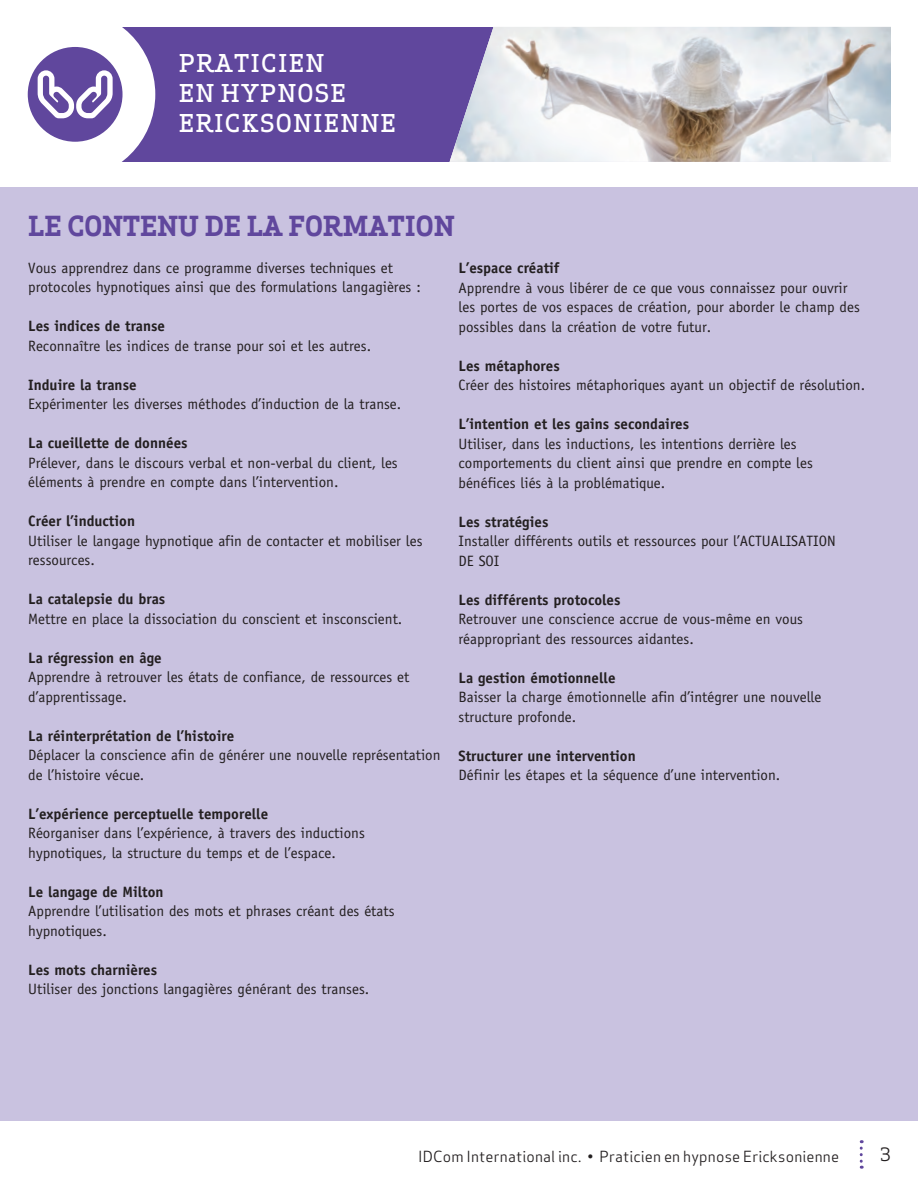
<style>
.page{position:relative;width:918px;height:1188px;background:#fff}
.page>*{position:absolute;margin:0;border:0;box-sizing:border-box;transform-origin:0 0}
.t1{font:700 27px "Apex Serif";color:#60479d}
.t2{font:500 24px/30px "Apex Serif";letter-spacing:.05em;color:#fff}
.t3{font:18px "Apex Serif";color:#231f20}
.t4{font:15px/19.5px "Officina Sans";color:#231f20}
.t5{font:700 15px "Officina Sans";color:#231f20}
.t6{font:15px "Apex Sans";letter-spacing:.01em;color:#231f20}
</style>
<div class="page">
<div style="left:0;top:188px;width:918px;height:933px;background:#c9c2e0"></div>
<svg style="left:860px;top:1140px;width:3px;height:29px"></svg>
<div style="left:75px;top:27px;width:816px;height:135px;background:#60479d"></div>
<img style="left:450px;top:27px;width:441px;height:135px">
<svg style="left:27px;top:27px;width:128px;height:135px"></svg>
<h2 class="t2" style="left:179px;top:48px;width:218px">PRATICIEN<br>EN HYPNOSE<br>ERICKSONIENNE</h2>
<h1 class="t1" style="left:28px;top:209px;width:428px">LE CONTENU DE LA FORMATION</h1>
<p class="t4" style="left:28px;top:258px;width:394px">Vous apprendrez dans ce programme diverses techniques et protocoles hypnotiques ainsi que des formulations langagières :</p>
<p class="t5" style="left:28px;top:317px;width:138px">Les indices de transe</p>
<p class="t4" style="left:28px;top:336px;width:344px">Reconnaître les indices de transe pour soi et les autres.</p>
<p class="t5" style="left:28px;top:375px;width:110px">Induire la transe</p>
<p class="t4" style="left:28px;top:394px;width:375px">Expérimenter les diverses méthodes d’induction de la transe.</p>
<p class="t5" style="left:28px;top:434px;width:161px">La cueillette de données</p>
<p class="t4" style="left:28px;top:453px;width:371px">Prélever, dans le discours verbal et non-verbal du client, les éléments à prendre en compte dans l’intervention.</p>
<p class="t5" style="left:28px;top:512px;width:108px">Créer l’induction</p>
<p class="t4" style="left:28px;top:531px;width:396px">Utiliser le langage hypnotique afin de contacter et mobiliser les ressources.</p>
<p class="t5" style="left:28px;top:590px;width:139px">La catalepsie du bras</p>
<p class="t4" style="left:28px;top:609px;width:376px">Mettre en place la dissociation du conscient et insconscient.</p>
<p class="t5" style="left:28px;top:648px;width:135px">La régression en âge</p>
<p class="t4" style="left:28px;top:667px;width:383px">Apprendre à retrouver les états de confiance, de ressources et d’apprentissage.</p>
<p class="t5" style="left:28px;top:726px;width:208px">La réinterprétation de l’histoire</p>
<p class="t4" style="left:28px;top:745px;width:414px">Déplacer la conscience afin de générer une nouvelle représentation de l’histoire vécue.</p>
<p class="t5" style="left:28px;top:804px;width:242px">L’expérience perceptuelle temporelle</p>
<p class="t4" style="left:28px;top:823px;width:338px">Réorganiser dans l’expérience, à travers des inductions hypnotiques, la structure du temps et de l’espace.</p>
<p class="t5" style="left:28px;top:882px;width:137px">Le langage de Milton</p>
<p class="t4" style="left:28px;top:901px;width:368px">Apprendre l’utilisation des mots et phrases créant des états hypnotiques.</p>
<p class="t5" style="left:28px;top:960px;width:130px">Les mots charnières</p>
<p class="t4" style="left:28px;top:979px;width:343px">Utiliser des jonctions langagières générant des transes.</p>
<p class="t5" style="left:459px;top:259px;width:102px">L’espace créatif</p>
<p class="t4" style="left:459px;top:278px;width:403px">Apprendre à vous libérer de ce que vous connaissez pour ouvrir les portes de vos espaces de création, pour aborder le champ des possibles dans la création de votre futur.</p>
<p class="t5" style="left:459px;top:356px;width:103px">Les métaphores</p>
<p class="t4" style="left:459px;top:375px;width:408px">Créer des histoires métaphoriques ayant un objectif de résolution.</p>
<p class="t5" style="left:459px;top:415px;width:232px">L’intention et les gains secondaires</p>
<p class="t4" style="left:459px;top:434px;width:356px">Utiliser, dans les inductions, les intentions derrière les comportements du client ainsi que prendre en compte les bénéfices liés à la problématique.</p>
<p class="t5" style="left:459px;top:512px;width:91px">Les stratégies</p>
<p class="t4" style="left:459px;top:531px;width:379px">Installer différents outils et ressources pour l’ACTUALISATION<br>DE SOI</p>
<p class="t5" style="left:459px;top:590px;width:164px">Les différents protocoles</p>
<p class="t4" style="left:459px;top:609px;width:346px">Retrouver une conscience accrue de vous-même en vous réappropriant des ressources aidantes.</p>
<p class="t5" style="left:459px;top:668px;width:158px">La gestion émotionnelle</p>
<p class="t4" style="left:459px;top:687px;width:364px">Baisser la charge émotionnelle afin d’intégrer une nouvelle structure profonde.</p>
<p class="t5" style="left:459px;top:746px;width:179px">Structurer une intervention</p>
<p class="t4" style="left:459px;top:765px;width:323px">Définir les étapes et la séquence d’une intervention.</p>
<p class="t6" style="left:418px;top:1144px;width:422px">IDCom International inc. • Praticien en hypnose Ericksonienne</p>
<p class="t3" style="left:880px;top:1143px;width:12px">3</p>
</div>
